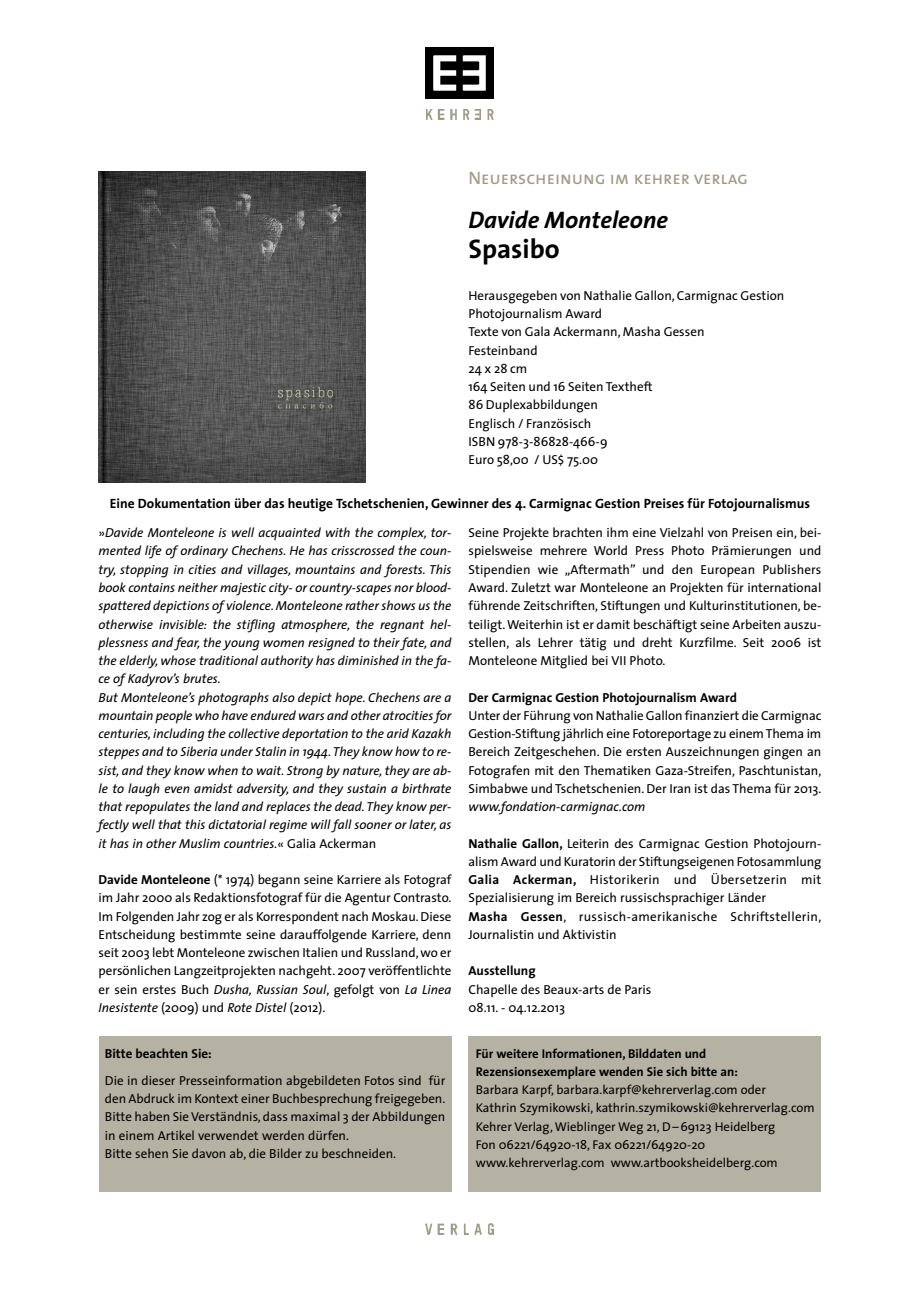
<style>
.page{position:relative;width:920px;height:1290px;background:#fff}
.page>*{position:absolute;margin:0;border:0;box-sizing:border-box;transform-origin:0 0}
.t1{font:700 27px "The Sans";color:#000}
.t2{font:italic 700 24px "The Sans";color:#000}
.t3{font:18px "The Sans Caps";color:#a19a87}
.t4{font:700 13.5px "The Sans";color:#000}
.t5{font:13.05px/18.3px "The Sans";color:#000}
.t6{font:italic 13.05px/18.3px "The Sans";color:#000}
.t7{font:700 13.05px "The Sans";color:#000}
.t8{font:12.75px/18.3px "The Sans";color:#000}
.t9{font:700 12.75px/18.3px "The Sans";color:#000}
.s1{font-style:normal}
.s2{font-weight:700}
.s3{font-style:italic}
</style>
<div class="page">
<img style="left:426px;top:1224px;width:68px;height:10px">
<img style="left:426px;top:48px;width:68px;height:51px">
<img style="left:426px;top:109px;width:68px;height:10px">
<img style="left:99px;top:171px;width:266px;height:312px">
<div style="left:468px;top:1036px;width:353px;height:156px;background:#b5b2a4"></div>
<div style="left:99px;top:1036px;width:352px;height:156px;background:#b5b2a4"></div>
<h3 class="t3" style="left:468px;top:172px;width:281px">Neuerscheinung im kehrer verlag</h3>
<h2 class="t2" style="left:468px;top:210px;width:201px">Davide Monteleone</h2>
<h1 class="t1" style="left:468px;top:238px;width:93px">Spasibo</h1>
<p class="t5" style="left:468px;top:288px;width:317px">Herausgegeben von Nathalie Gallon, Carmignac Gestion<br>Photojournalism Award<br>Texte von Gala Ackermann, Masha Gessen<br>Festeinband<br>24x28cm<br>164 Seiten und 16 Seiten Textheft<br>86 Duplexabbildungen<br>Englisch / Französisch<br>ISBN 978-3-86828-466-9<br>Euro 58,00 / US$ 75.00</p>
<p class="t4" style="left:110px;top:498px;width:702px">Eine Dokumentation über das heutige Tschetschenien, Gewinner des 4. Carmignac Gestion Preises für Fotojournalismus</p>
<p class="t6" style="left:99px;top:525px;width:354px"><span class="s1">»</span>Davide Monteleone is well acquainted with the complex, tor&shy;mented life of ordinary Chechens. He has crisscrossed the coun&shy;try, stopping in cities and villages, mountains and forests. This book contains neither majestic city- or country-scapes nor blood&shy;spattered depictions of violence.Monteleone rather shows us the otherwise invisible: the stifling atmosphere, the regnant hel&shy;plessness and fear, the young women resigned to their fate, and the elderly,whose traditional authority has diminished in the fa&shy;ce of Kadyrov’s brutes.<br>But Monteleone’s photographs also depict hope. Chechens are a mountain people who have endured wars and other atrocitiesfor centuries, including the collective deportation to the arid Kazakh steppes and to Siberia under Stalin in 1944.They know how to re&shy;sist, and they know when to wait. Strong by nature, they are ab&shy;le to laugh even amidst adversity, and they sustain a birthrate that repopulates the land and replaces the dead. They know per&shy;fectly well that this dictatorial regime will fall sooner or later, as it has in other Muslim countries.<span class="s1">« Galia Ackerman</span></p>
<p class="t5" style="left:99px;top:872px;width:354px;text-align:justify"><span class="s2">Davide Monteleone</span> (* 1974) begann seine Karriere als Fotograf im Jahr 2000 als Redaktionsfotograf für die Agentur Contrasto.<br>Im Folgenden Jahr zog er als Korrespondent nach Moskau.Diese Entscheidung bestimmte seine darauffolgende Karriere, denn seit 2003 lebt Monteleone zwischen Italien und Russland,wo er persönlichen Langzeitprojekten nachgeht. 2007 veröffentlichte er sein erstes Buch <span class="s3">Dusha, Russian Soul</span>, gefolgt von <span class="s3">La Linea Inesistente</span> (2009) und <span class="s3">Rote Distel</span> (2012).</p>
<p class="t7" style="left:105px;top:1048px;width:108px">Bitte beachten Sie:</p>
<p class="t5" style="left:105px;top:1073px;width:342px">Die in dieser Presseinformation abgebildeten Fotos sind für den Abdruck im Kontext einer Buchbesprechung freigegeben.<br>Bitte haben Sie Verständnis, dass maximal 3 der Abbildungen in einem Artikel verwendet werden dürfen.<br>Bitte sehen Sie davon ab, die Bilder zu beschneiden.</p>
<p class="t5" style="left:468px;top:525px;width:354px;text-align:justify">Seine Projekte brachten ihm eine Vielzahl von Preisen ein, bei&shy;spielsweise mehrere World Press Photo Prämierungen und Stipendien wie „Aftermath” und den European Publishers Award. Zuletzt war Monteleone an Projekten für international führende Zeitschriften, Stiftungen und Kulturinstitutionen, be&shy;teiligt.Weiterhin ist er damit beschäftigt seine Arbeiten auszu&shy;stellen, als Lehrer tätig und dreht Kurzfilme. Seit 2006 ist Monteleone Mitglied bei VII Photo.</p>
<p class="t7" style="left:468px;top:692px;width:270px">Der Carmignac Gestion Photojournalism Award</p>
<p class="t5" style="left:468px;top:707px;width:354px;text-align:justify">Unter der Führung von Nathalie Gallon finanziert die Carmignac Gestion-Stiftung jährlich eine Fotoreportage zu einemThema im Bereich Zeitgeschehen. Die ersten Auszeichnungen gingen an Fotografen mit den Thematiken Gaza-Streifen, Paschtunistan, Simbabwe und Tschetschenien. Der Iran ist das Thema für 2013.</p>
<p class="t6" style="left:468px;top:799px;width:178px">www.fondation-carmignac.com</p>
<p class="t5" style="left:468px;top:835px;width:354px"><span class="s2">Nathalie Gallon,</span> Leiterin des Carmignac Gestion Photojourn&shy;alism Award und Kuratorin der Stiftungseigenen Fotosammlung <span class="s2">Galia Ackerman,</span> Historikerin und Übersetzerin mit Spezialisierung im Bereich russischsprachiger Länder<br><span class="s2">Masha Gessen</span>, russisch-amerikanische Schriftstellerin, Journalistin und Aktivistin</p>
<p class="t7" style="left:468px;top:966px;width:69px">Ausstellung</p>
<p class="t5" style="left:468px;top:981px;width:184px">Chapelle des Beaux-arts de Paris<br>08.11. - 04.12.2013</p>
<p class="t9" style="left:476px;top:1045px;width:264px">Für weitere Informationen, Bilddaten und<br>Rezensionsexemplare wenden Sie sich bitte an:</p>
<p class="t8" style="left:476px;top:1082px;width:340px">Barbara Karpf, barbara.karpf@kehrerverlag.com oder<br>Kathrin Szymikowski, kathrin.szymikowski@kehrerverlag.com Kehrer Verlag,Wieblinger Weg 21, D–69123 Heidelberg<br>Fon 06221/64920-18, Fax 06221/64920-20 www.kehrerverlag.com www.artbooksheidelberg.com</p>
</div>
